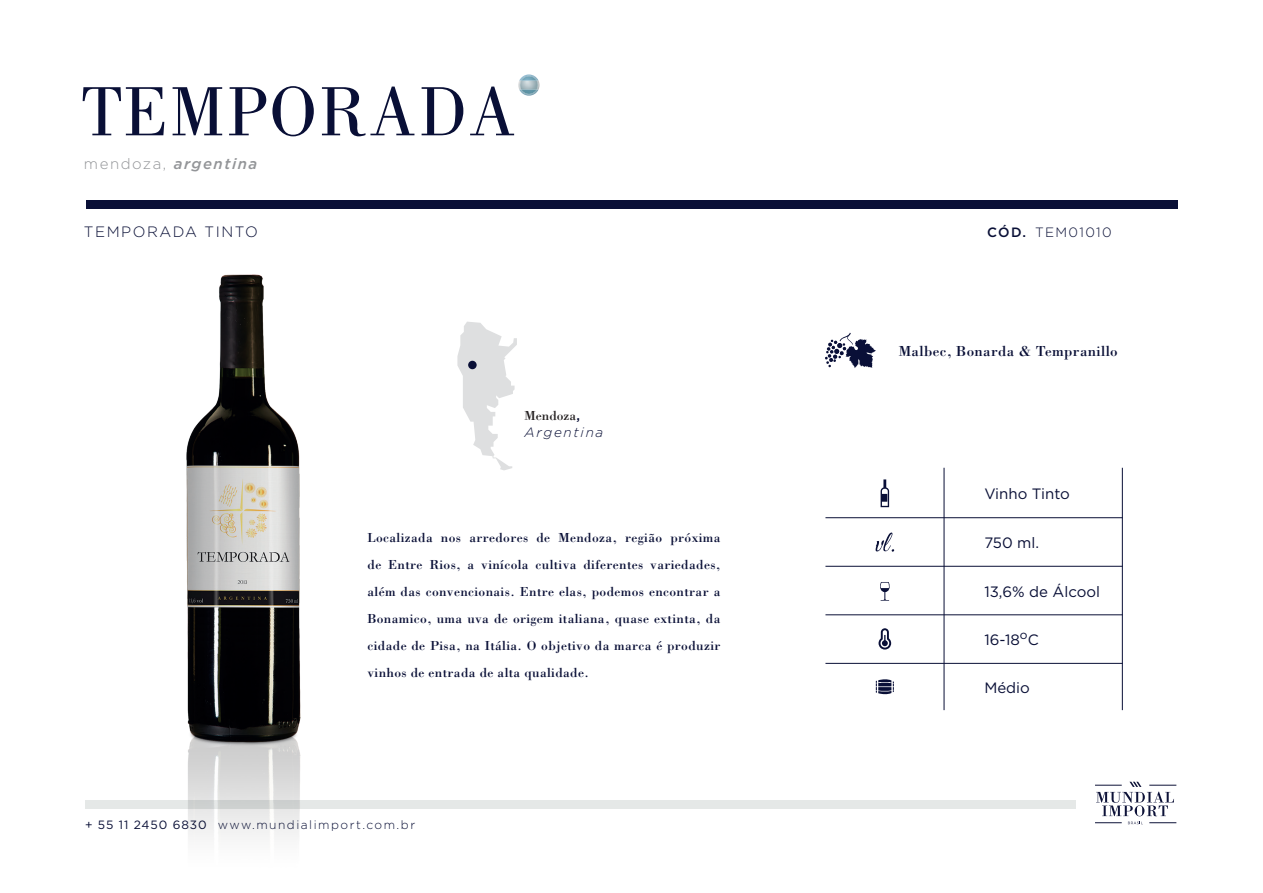
<style>
.page{position:relative;width:1263px;height:893px;background:#fff}
.page>*{position:absolute;margin:0;border:0;box-sizing:border-box;transform-origin:0 0}
.t1{font:72px "Bodoni Std";letter-spacing:.025em;color:#090f36}
.t2{font:15px "Gotham";color:#090f36}
.t3{font:15px "Bodoni Std";letter-spacing:.025em;color:#090f36}
.t4{font:italic 500 15px "Gotham";letter-spacing:.1em;color:#939598}
.t5{font:300 15px "Gotham";letter-spacing:.1em;color:#090f36}
.t6{font:13.5px/27px "Bodoni Std";letter-spacing:.025em;color:#090f36;text-align:justify}
.t7{font:italic 300 13.5px "Gotham";letter-spacing:.125em;color:#090f36}
.t8{font:13.5px "Bodoni Std";color:#231f20}
.t9{font:300 13.5px "Gotham";letter-spacing:.1em;color:#090f36}
.t10{font:500 13.5px "Gotham";color:#090f36}
.t11{font:300 12px "Gotham";letter-spacing:.125em;color:#090f36}
.s1{font-weight:300;font-style:normal}
.s2{font-family:"Gotham";font-weight:500;color:#090f36}
.s3{font-weight:400}
</style>
<div class="page">
<svg style="left:876px;top:679px;width:18px;height:15px"></svg>
<svg style="left:878px;top:628px;width:13px;height:21px"></svg>
<svg style="left:880px;top:582px;width:10px;height:19px"></svg>
<svg style="left:880px;top:479px;width:9px;height:28px"></svg>
<svg style="left:1095px;top:822px;width:27px;height:1px"></svg>
<svg style="left:1149px;top:822px;width:27px;height:1px"></svg>
<svg style="left:1128px;top:822px;width:15px;height:2px"></svg>
<svg style="left:1095px;top:782px;width:81px;height:34px"></svg>
<svg style="left:825px;top:333px;width:51px;height:35px"></svg>
<div style="left:87px;top:200px;width:1091px;height:9px;background:#090f36"></div>
<div style="left:86px;top:800px;width:990px;height:8px;background:#e5e8e7"></div>
<hr style="left:944px;top:468px;width:1px;height:242px;background:#090f36">
<hr style="left:1122px;top:468px;width:1px;height:242px;background:#090f36">
<hr style="left:825px;top:517px;width:298px;height:1px;background:#090f36">
<hr style="left:825px;top:566px;width:298px;height:1px;background:#090f36">
<hr style="left:825px;top:615px;width:298px;height:1px;background:#090f36">
<hr style="left:825px;top:663px;width:298px;height:1px;background:#090f36">
<svg style="left:875px;top:532px;width:19px;height:20px"></svg>
<svg style="left:457px;top:322px;width:60px;height:148px"></svg>
<div style="left:468px;top:361px;width:9px;height:8px;background:#090f36;border-radius:50%"></div>
<svg style="left:518px;top:74px;width:21px;height:22px"></svg>
<img style="left:520px;top:76px;width:18px;height:18px">
<img style="left:521px;top:90px;width:15px;height:4px">
<img style="left:521px;top:76px;width:15px;height:5px">
<img style="left:187px;top:274px;width:113px;height:563px">
<h1 class="t1" style="left:82px;top:72px;width:436px">TEMPORADA</h1>
<p class="t4" style="left:84px;top:153px;width:175px"><span class="s1">mendoza,</span> argentina</p>
<p class="t5" style="left:84px;top:222px;width:175px">TEMPORADA TINTO</p>
<p class="t8" style="left:525px;top:408px;width:57px">Mendoza<span class="s2">,</span></p>
<p class="t7" style="left:525px;top:423px;width:80px">Argentina</p>
<p class="t6" style="left:367px;top:524px;width:354px">Localizada nos arredores de Mendoza, região próxima de Entre Rios, a vinícola cultiva diferentes variedades, além das convencionais. Entre elas, podemos encontrar a Bonamico, uma uva de origem italiana, quase extinta, da cidade de Pisa, na Itália. O objetivo da marca é produzir vinhos de entrada de alta qualidade.</p>
<p class="t11" style="left:85px;top:817px;width:332px"><span class="s3">+ 55 11 2450 6830</span> www.mundialimport.com.br</p>
<p class="t10" style="left:987px;top:224px;width:40px">CÓD.</p>
<p class="t9" style="left:1035px;top:224px;width:78px">TEM01010</p>
<p class="t3" style="left:899px;top:342px;width:220px">Malbec, Bonarda &amp; Tempranillo</p>
<p class="t2" style="left:984px;top:484px;width:87px">Vinho Tinto</p>
<p class="t2" style="left:984px;top:533px;width:56px">750 ml.</p>
<p class="t2" style="left:984px;top:582px;width:117px">13,6% de Álcool</p>
<p class="t2" style="left:984px;top:630px;width:56px">16-18<sup>o</sup>C</p>
<p class="t2" style="left:984px;top:678px;width:47px">Médio</p>
</div>
